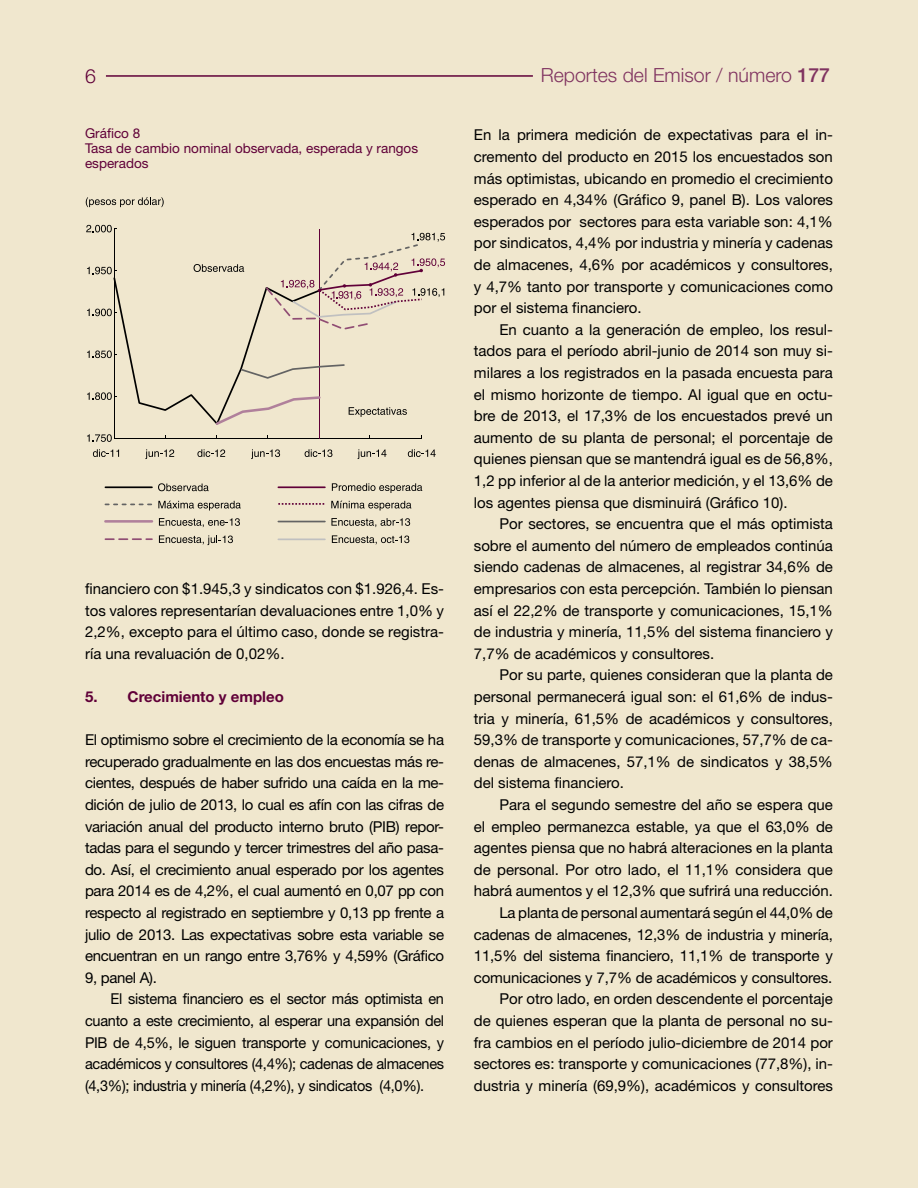
<style>
.page{position:relative;width:918px;height:1188px;background:#f0e7ce}
.page>*{position:absolute;margin:0;border:0;box-sizing:border-box;transform-origin:0 0}
.t1{font:300 19.5px "Helvetica Neue";color:#803360}
.t2{font:300 19.5px "Helvetica Neue";color:#600038}
.t3{font:15px/21.6px "Helvetica Neue";color:#000;text-align:justify}
.t4{font:700 15px "Helvetica Neue";color:#600038}
.t5{font:13.5px/15px "Helvetica Neue";color:#600038}
.s1{font-weight:500}
</style>
<div class="page">
<hr style="left:106px;top:75px;width:427px;height:2px;background:#600038">
<hr style="left:114px;top:229px;width:1px;height:209px;background:#000">
<hr style="left:114px;top:438px;width:307px;height:1px;background:#000">
<hr style="left:319px;top:229px;width:1px;height:210px;background:#600038">
<hr style="left:105px;top:486px;width:47px;height:2px;background:#000">
<svg style="left:105px;top:504px;width:47px;height:1px"></svg>
<svg style="left:331px;top:518px;width:79px;height:9px"></svg>
<hr style="left:278px;top:521px;width:47px;height:1px;background:#636363">
<svg style="left:331px;top:501px;width:80px;height:10px"></svg>
<svg style="left:278px;top:503px;width:47px;height:2px"></svg>
<svg style="left:332px;top:535px;width:77px;height:9px"></svg>
<hr style="left:278px;top:539px;width:47px;height:1px;background:#c0c0c0">
<svg style="left:159px;top:535px;width:74px;height:10px"></svg>
<svg style="left:105px;top:538px;width:47px;height:2px"></svg>
<svg style="left:159px;top:518px;width:81px;height:9px"></svg>
<hr style="left:105px;top:520px;width:47px;height:3px;background:#b0809b">
<hr style="left:278px;top:486px;width:47px;height:2px;background:#600038">
<svg style="left:158px;top:483px;width:51px;height:8px"></svg>
<svg style="left:158px;top:501px;width:83px;height:10px"></svg>
<svg style="left:332px;top:483px;width:90px;height:10px"></svg>
<svg style="left:93px;top:449px;width:26px;height:8px"></svg>
<svg style="left:145px;top:449px;width:29px;height:10px"></svg>
<svg style="left:197px;top:449px;width:28px;height:8px"></svg>
<svg style="left:251px;top:449px;width:29px;height:10px"></svg>
<svg style="left:305px;top:449px;width:27px;height:8px"></svg>
<svg style="left:358px;top:449px;width:29px;height:10px"></svg>
<svg style="left:408px;top:449px;width:28px;height:8px"></svg>
<svg style="left:86px;top:197px;width:78px;height:10px"></svg>
<svg style="left:87px;top:434px;width:25px;height:8px"></svg>
<svg style="left:86px;top:225px;width:359px;height:200px"></svg>
<h1 class="t2" style="left:85px;top:64px;width:12px">6</h1>
<h1 class="t1" style="left:541px;top:63px;width:291px">Reportes del Emisor / número <span class="s1">177</span></h1>
<p class="t5" style="left:85px;top:126px;width:335px">Gráfico 8<br>Tasa de cambio nominal observada, esperada y rangos esperados</p>
<p class="t3" style="left:85px;top:578px;width:361px">financiero con $1.945,3 y sindicatos con $1.926,4. Es&shy;tos valores representarían devaluaciones entre 1,0% y 2,2%, excepto para el último caso, donde se registra&shy;ría una revaluación de 0,02%.</p>
<p class="t4" style="left:85px;top:687px;width:200px">5. Crecimiento y empleo</p>
<p class="t3" style="left:85px;top:729px;width:361px">El optimismo sobre el crecimiento de la economía se ha recuperado gradualmente en las dos encuestas más re&shy;cientes, después de haber sufrido una caída en la me&shy;dición de julio de 2013, lo cual es afín con las cifras de variación anual del producto interno bruto (PIB) repor&shy;tadas para el segundo y tercer trimestres del año pasa&shy;do. Así, el crecimiento anual esperado por los agentes para 2014 es de 4,2%, el cual aumentó en 0,07 pp con respecto al registrado en septiembre y 0,13 pp frente a julio de 2013. Las expectativas sobre esta variable se encuentran en un rango entre 3,76% y 4,59% (Gráfico 9, panel A).</p>
<p class="t3" style="left:85px;top:988px;width:361px;text-indent:26px">El sistema financiero es el sector más optimista en cuanto a este crecimiento, al esperar una expansión del PIB de 4,5%, le siguen transporte y comunicaciones, y académicos y consultores (4,4%); cadenas de almacenes (4,3%); industria y minería (4,2%), y sindicatos (4,0%).</p>
<p class="t3" style="left:474px;top:124px;width:361px">En la primera medición de expectativas para el in&shy;cremento del producto en 2015 los encuestados son más optimistas, ubicando en promedio el crecimiento esperado en 4,34% (Gráfico 9, panel B). Los valores esperados por sectores para esta variable son: 4,1% por sindicatos, 4,4% por industria y minería y cadenas de almacenes, 4,6% por académicos y consultores, y 4,7% tanto por transporte y comunicaciones como por el sistema financiero.</p>
<p class="t3" style="left:474px;top:318px;width:361px;text-indent:26px">En cuanto a la generación de empleo, los resul&shy;tados para el período abril-junio de 2014 son muy si&shy;milares a los registrados en la pasada encuesta para el mismo horizonte de tiempo. Al igual que en octu&shy;bre de 2013, el 17,3% de los encuestados prevé un aumento de su planta de personal; el porcentaje de quienes piensan que se mantendrá igual es de 56,8%, 1,2 pp inferior al de la anterior medición, y el 13,6% de los agentes piensa que disminuirá (Gráfico 10).</p>
<p class="t3" style="left:474px;top:513px;width:361px;text-indent:26px">Por sectores, se encuentra que el más optimista sobre el aumento del número de empleados continúa siendo cadenas de almacenes, al registrar 34,6% de empresarios con esta percepción. También lo piensan así el 22,2% de transporte y comunicaciones, 15,1% de industria y minería, 11,5% del sistema financiero y 7,7% de académicos y consultores.</p>
<p class="t3" style="left:474px;top:664px;width:361px;text-indent:26px">Por su parte, quienes consideran que la planta de personal permanecerá igual son: el 61,6% de indus&shy;tria y minería, 61,5% de académicos y consultores, 59,3% de transporte y comunicaciones, 57,7% de ca&shy;denas de almacenes, 57,1% de sindicatos y 38,5% del sistema financiero.</p>
<p class="t3" style="left:474px;top:794px;width:361px;text-align:right">Para el segundo semestre del año se espera que<br>el empleo permanezca estable, ya que el 63,0% de agentes piensa que no habrá alteraciones en la planta de personal. Por otro lado, el 11,1% considera que habrá aumentos y el 12,3% que sufrirá una reducción.<br>La planta de personal aumentará según el 44,0% de cadenas de almacenes, 12,3% de industria y minería, 11,5% del sistema financiero, 11,1% de transporte y comunicaciones y 7,7% de académicos y consultores.<br>Por otro lado, en orden descendente el porcentaje<br>de quienes esperan que la planta de personal no su&shy;fra cambios en el período julio-diciembre de 2014 por sectores es: transporte y comunicaciones (77,8%), in&shy;dustria y minería (69,9%), académicos y consultores</p>
</div>
